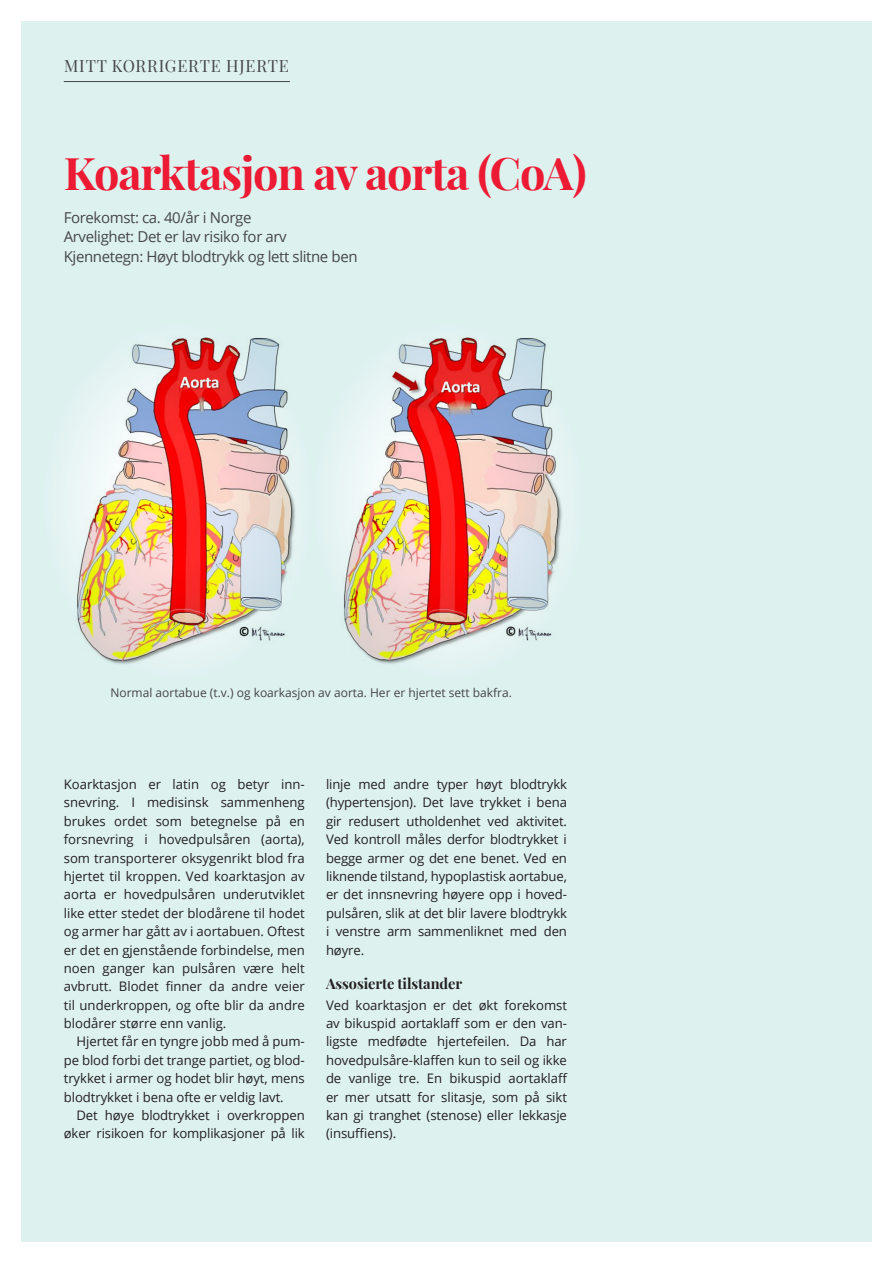
<style>
.page{position:relative;width:893px;height:1263px;background:#fff}
.page>*{position:absolute;margin:0;border:0;box-sizing:border-box;transform-origin:0 0}
.Stor_tittel{font:700 45px "Playfair Display";letter-spacing:-.025em;color:#ed1a33}
.t1{font:16.5px "Playfair Display";letter-spacing:.05em;color:#454647}
.ingress{font:15px "Open Sans";letter-spacing:-.025em;color:#454647}
.Mellomtittel{font:700 14.55px "Playfair Display";letter-spacing:-.005em;color:#231f20}
.Brød_uten{font:13.2px/18.5px "Open Sans";letter-spacing:-.005em;color:#231f20;text-align:justify}
.Brød_med{font:13.2px/18.3px "Open Sans";letter-spacing:-.01em;color:#231f20;text-align:justify}
.Notis{font:12px "Open Sans";color:#454647}
</style>
<div class="page">
<div style="left:21px;top:21px;width:851px;height:1221px;background:#ddf1ef"></div>
<hr style="left:64px;top:81px;width:226px;height:1px;background:#454647">
<img style="left:67px;top:337px;width:228px;height:327px">
<img style="left:338px;top:337px;width:224px;height:327px">
<p class="t1" style="left:64px;top:53px;width:226px">MITT KORRIGERTE HJERTE</p>
<p class="Stor_tittel" style="left:64px;top:138px;width:524px">Koarktasjon av aorta (CoA)</p>
<p class="ingress" style="left:64px;top:207px;width:189px">Forekomst: ca. 40/år i Norge</p>
<p class="ingress" style="left:64px;top:227px;width:225px">Arvelighet: Det er lav risiko for arv</p>
<p class="ingress" style="left:64px;top:246px;width:295px">Kjennetegn: Høyt blodtrykk og lett slitne ben</p>
<p class="Notis" style="left:110px;top:684px;width:403px">Normal aortabue (t.v.) og koarkasjon av aorta. Her er hjertet sett bakfra.</p>
<p class="Brød_uten" style="left:64px;top:775px;width:242px">Koarktasjon er latin og betyr inn&shy;snevring. I medisinsk sammenheng brukes ordet som betegnelse på en forsnevring i hovedpulsåren (aorta), som transporterer oksygenrikt blod fra hjertet til kroppen. Ved koarktasjon av aorta er hovedpulsåren underutviklet like etter stedet der blodårene til hodet og armer har gått av i aortabuen. Oftest er det en gjenstående forbindelse, men noen ganger kan pulsåren være helt avbrutt. Blodet finner da andre veier til underkroppen, og ofte blir da andre blodårer større enn vanlig.</p>
<p class="Brød_med" style="left:64px;top:1032px;width:242px;text-indent:13px">Hjertet får en tyngre jobb med å pum&shy;pe blod forbi det trange partiet, og blod&shy;trykket i armer og hodet blir høyt, mens blodtrykket i bena ofte er veldig lavt.</p>
<p class="Brød_med" style="left:64px;top:1105px;width:242px;text-align:right">Det høye blodtrykket i overkroppen øker risikoen for komplikasjoner på lik</p>
<p class="Brød_med" style="left:326px;top:775px;width:242px">linje med andre typer høyt blodtrykk (hypertensjon). Det lave trykket i bena gir redusert utholdenhet ved aktivitet.<br>Ved kontroll måles derfor blodtrykket i begge armer og det ene benet. Ved en liknende tilstand, hypoplastisk aortabue, er det innsnevring høyere opp i hoved&shy;pulsåren, slik at det blir lavere blodtrykk i venstre arm sammenliknet med den høyre.</p>
<p class="Mellomtittel" style="left:326px;top:972px;width:138px">Assosierte tilstander</p>
<p class="Brød_uten" style="left:326px;top:995px;width:243px">Ved koarktasjon er det økt forekomst av bikuspid aortaklaff som er den van&shy;ligste medfødte hjertefeilen. Da har hovedpulsåre-klaffen kun to seil og ikke de vanlige tre. En bikuspid aortaklaff er mer utsatt for slitasje, som på sikt kan gi tranghet (stenose) eller lekkasje (insuffiens).</p>
</div>
